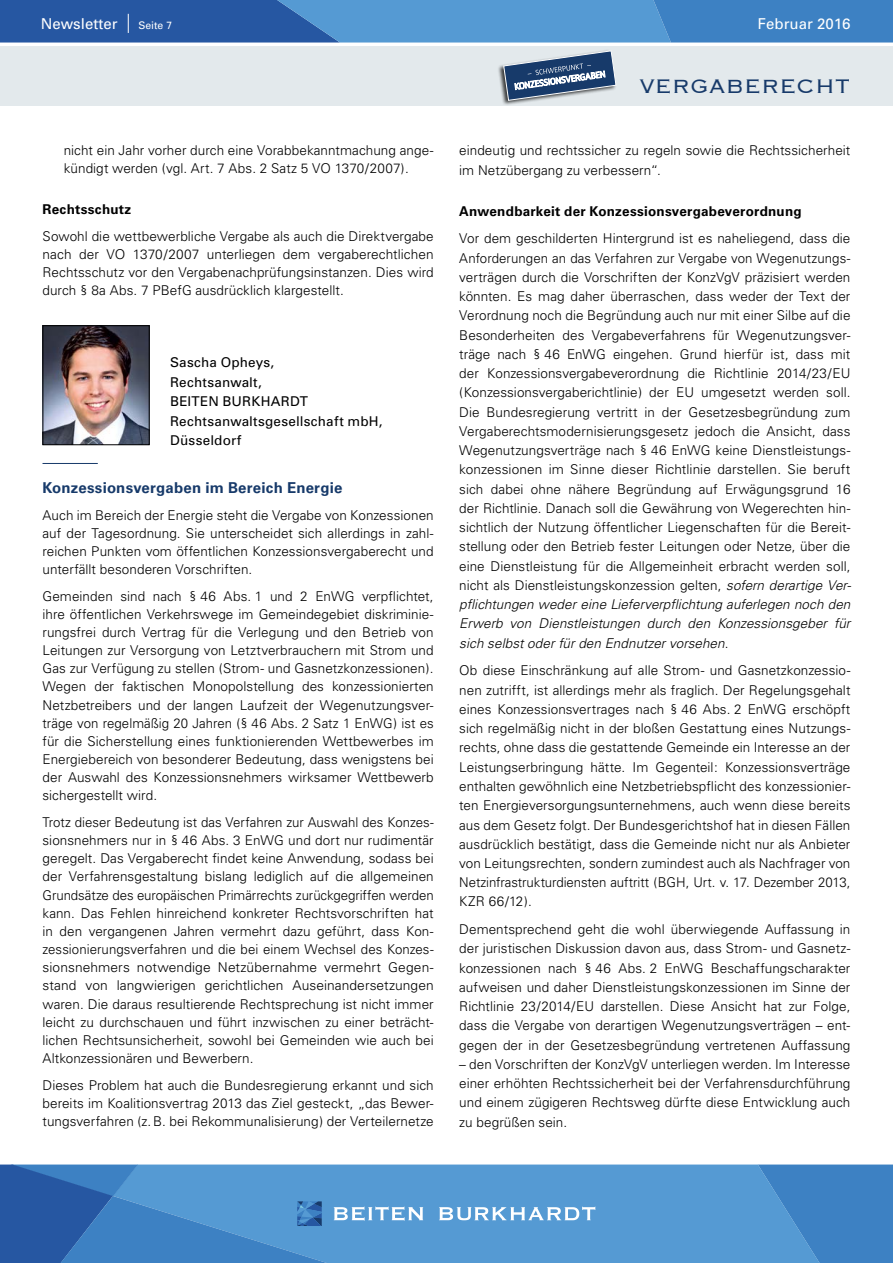
<style>
.page{position:relative;width:893px;height:1263px;background:#fff}
.page>*{position:absolute;margin:0;border:0;box-sizing:border-box;transform-origin:0 0}
.t1{font:300 25.5px "Copperplate";color:#173a6a}
.t2{font:700 15px "Univers";letter-spacing:.015em;color:#173a6a}
.t3{font:15px "Univers";color:#fff}
.t4{font:300 13.5px/19.2px "Univers";letter-spacing:.005em;color:#000;text-align:justify}
.t5{font:13.5px/19.5px "Univers";letter-spacing:.015em;color:#000}
.t6{font:700 13.5px "Univers";letter-spacing:.02em;color:#000}
.t7{font:10.5px "Univers";color:#fff}
.s1{font-style:italic}
</style>
<div class="page">
<div style="left:0;top:46px;width:893px;height:60px;background:#e3e9ec"></div>
<svg style="left:0;top:0;width:893px;height:43px;background:#407dbe"></svg>
<div style="left:423px;top:1164px;width:16px;height:99px;background:#559ad3"></div>
<svg style="left:0;top:1164px;width:423px;height:99px;background:#4888c6"></svg>
<svg style="left:439px;top:1164px;width:454px;height:99px;background:#5396d0"></svg>
<div style="left:497px;top:49px;width:120px;height:57px;background:#000;opacity:.75"></div>
<svg style="left:503px;top:50px;width:113px;height:51px"></svg>
<img style="left:45px;top:327px;width:103px;height:116px">
<div style="left:43px;top:325px;width:107px;height:120px;border:1px solid #000"></div>
<hr style="left:43px;top:463px;width:55px;height:1px;background:#173a6a">
<p class="t3" style="left:41px;top:14px;width:78px">Newsletter</p>
<p class="t7" style="left:138px;top:19px;width:35px">Seite 7</p>
<p class="t3" style="left:758px;top:14px;width:94px">Februar 2016</p>
<p class="t4" style="left:64px;top:141px;width:371px;line-height:18.1px">nicht ein Jahr vorher durch eine Vorabbekanntmachung ange&shy;kündigt werden (vgl. Art. 7 Abs. 2 Satz 5 VO 1370/2007).</p>
<p class="t6" style="left:43px;top:202px;width:90px">Rechtsschutz</p>
<p class="t4" style="left:43px;top:227px;width:393px;line-height:18.1px">Sowohl die wettbewerbliche Vergabe als auch die Direktvergabe nach der VO 1370/2007 unterliegen dem vergaberechtlichen Rechtsschutz vor den Vergabenachprüfungsinstanzen. Dies wird durch § 8a Abs. 7 PBefG ausdrücklich klargestellt.</p>
<p class="t5" style="left:170px;top:352px;width:214px">Sascha Opheys,<br>Rechtsanwalt,<br>BEITEN BURKHARDT<br>Rechtsanwaltsgesellschaft mbH,<br>Düsseldorf</p>
<p class="t2" style="left:43px;top:479px;width:301px">Konzessionsvergaben im Bereich Energie</p>
<p class="t4" style="left:43px;top:506px;width:393px;line-height:18.1px">Auch im Bereich der Energie steht die Vergabe von Konzessionen auf der Tagesordnung. Sie unterscheidet sich allerdings in zahl&shy;reichen Punkten vom öffentlichen Konzessionsvergaberecht und unterfällt besonderen Vorschriften.</p>
<p class="t4" style="left:43px;top:587px;width:393px;line-height:18.1px">Gemeinden sind nach § 46 Abs. 1 und 2 EnWG verpflichtet, ihre öffentlichen Verkehrswege im Gemeindegebiet diskriminie&shy;rungsfrei durch Vertrag für die Verlegung und den Betrieb von Leitungen zur Versorgung von Letztverbrauchern mit Strom und Gas zur Verfügung zu stellen (Strom- und Gasnetzkonzessionen).<br>Wegen der faktischen Monopolstellung des konzessionierten Netzbetreibers und der langen Laufzeit der Wegenutzungsver&shy;träge von regelmäßig 20 Jahren (§ 46 Abs. 2 Satz 1 EnWG) ist es für die Sicherstellung eines funktionierenden Wettbewerbes im Energiebereich von besonderer Bedeutung, dass wenigstens bei der Auswahl des Konzessionsnehmers wirksamer Wettbewerb sichergestellt wird.</p>
<p class="t4" style="left:43px;top:813px;width:393px;line-height:18.1px">Trotz dieser Bedeutung ist das Verfahren zur Auswahl des Konzes&shy;sionsnehmers nur in § 46 Abs. 3 EnWG und dort nur rudimentär geregelt. Das Vergaberecht findet keine Anwendung, sodass bei der Verfahrensgestaltung bislang lediglich auf die allgemeinen Grundsätze des europäischen Primärrechts zurückgegriffen werden kann. Das Fehlen hinreichend konkreter Rechtsvorschriften hat in den vergangenen Jahren vermehrt dazu geführt, dass Kon&shy;zessionierungsverfahren und die bei einem Wechsel des Konzes&shy;sionsnehmers notwendige Netzübernahme vermehrt Gegen&shy;stand von langwierigen gerichtlichen Auseinandersetzungen waren. Die daraus resultierende Rechtsprechung ist nicht immer leicht zu durchschauen und führt inzwischen zu einer beträcht&shy;lichen Rechtsunsicherheit, sowohl bei Gemeinden wie auch bei Altkonzessionären und Bewerbern.</p>
<p class="t4" style="left:43px;top:1076px;width:393px;line-height:18.1px">Dieses Problem hat auch die Bundesregierung erkannt und sich bereits im Koalitionsvertrag 2013 das Ziel gesteckt, „das Bewer&shy;tungsverfahren (z.B. bei Rekommunalisierung) der Verteilernetze</p>
<h1 class="t1" style="left:639px;top:70px;width:213px">VERGABERECHT</h1>
<p class="t4" style="left:459px;top:141px;width:393px">eindeutig und rechtssicher zu regeln sowie die Rechtssicherheit im Netzübergang zu verbessern“.</p>
<p class="t6" style="left:459px;top:203px;width:344px">Anwendbarkeit der Konzessionsvergabeverordnung</p>
<p class="t4" style="left:459px;top:229px;width:393px">Vor dem geschilderten Hintergrund ist es naheliegend, dass die Anforderungen an das Verfahren zur Vergabe von Wegenutzungs&shy;verträgen durch die Vorschriften der KonzVgV präzisiert werden könnten. Es mag daher überraschen, dass weder der Text der Verordnung noch die Begründung auch nur mit einer Silbe auf die Besonderheiten des Vergabeverfahrens für Wegenutzungsver&shy;träge nach § 46 EnWG eingehen. Grund hierfür ist, dass mit der Konzessionsvergabeverordnung die Richtlinie 2014/23/EU (Konzessionsvergaberichtlinie) der EU umgesetzt werden soll.<br>Die Bundesregierung vertritt in der Gesetzesbegründung zum Vergaberechtsmodernisierungsgesetz jedoch die Ansicht, dass Wegenutzungsverträge nach § 46 EnWG keine Dienstleistungs&shy;konzessionen im Sinne dieser Richtlinie darstellen. Sie beruft sich dabei ohne nähere Begründung auf Erwägungsgrund 16 der Richtlinie. Danach soll die Gewährung von Wegerechten hin&shy;sichtlich der Nutzung öffentlicher Liegenschaften für die Bereit&shy;stellung oder den Betrieb fester Leitungen oder Netze, über die eine Dienstleistung für die Allgemeinheit erbracht werden soll, nicht als Dienstleistungskonzession gelten, <span class="s1">sofern derartige Ver&shy;pflichtungen weder eine Lieferverpflichtung auferlegen noch den Erwerb von Dienstleistungen durch den Konzessionsgeber für sich selbst oder für den Endnutzer vorsehen</span>.</p>
<p class="t4" style="left:459px;top:661px;width:393px">Ob diese Einschränkung auf alle Strom- und Gasnetzkonzessio&shy;nen zutrifft, ist allerdings mehr als fraglich. Der Regelungsgehalt eines Konzessionsvertrages nach § 46 Abs. 2 EnWG erschöpft sich regelmäßig nicht in der bloßen Gestattung eines Nutzungs&shy;rechts, ohne dass die gestattende Gemeinde ein Interesse an der Leistungserbringung hätte. Im Gegenteil: Konzessionsverträge enthalten gewöhnlich eine Netzbetriebspflicht des konzessionier&shy;ten Energieversorgungsunternehmens, auch wenn diese bereits aus dem Gesetz folgt. Der Bundesgerichtshof hat in diesen Fällen ausdrücklich bestätigt, dass die Gemeinde nicht nur als Anbieter von Leitungsrechten, sondern zumindest auch als Nachfrager von Netzinfrastrukturdiensten auftritt (BGH, Urt. v. 17. Dezember 2013, KZR 66/12).</p>
<p class="t4" style="left:459px;top:920px;width:393px">Dementsprechend geht die wohl überwiegende Auffassung in der juristischen Diskussion davon aus, dass Strom- und Gasnetz&shy;konzessionen nach § 46 Abs. 2 EnWG Beschaffungscharakter aufweisen und daher Dienstleistungskonzessionen im Sinne der Richtlinie 23/2014/EU darstellen. Diese Ansicht hat zur Folge, dass die Vergabe von derartigen Wegenutzungsverträgen – ent&shy;gegen der in der Gesetzesbegründung vertretenen Auffassung</p>
<p class="t4" style="left:459px;top:1054px;width:393px">– den Vorschriften der KonzVgV unterliegen werden. Im Interesse einer erhöhten Rechtssicherheit bei der Verfahrensdurchführung und einem zügigeren Rechtsweg dürfte diese Entwicklung auch zu begrüßen sein.</p>
</div>
